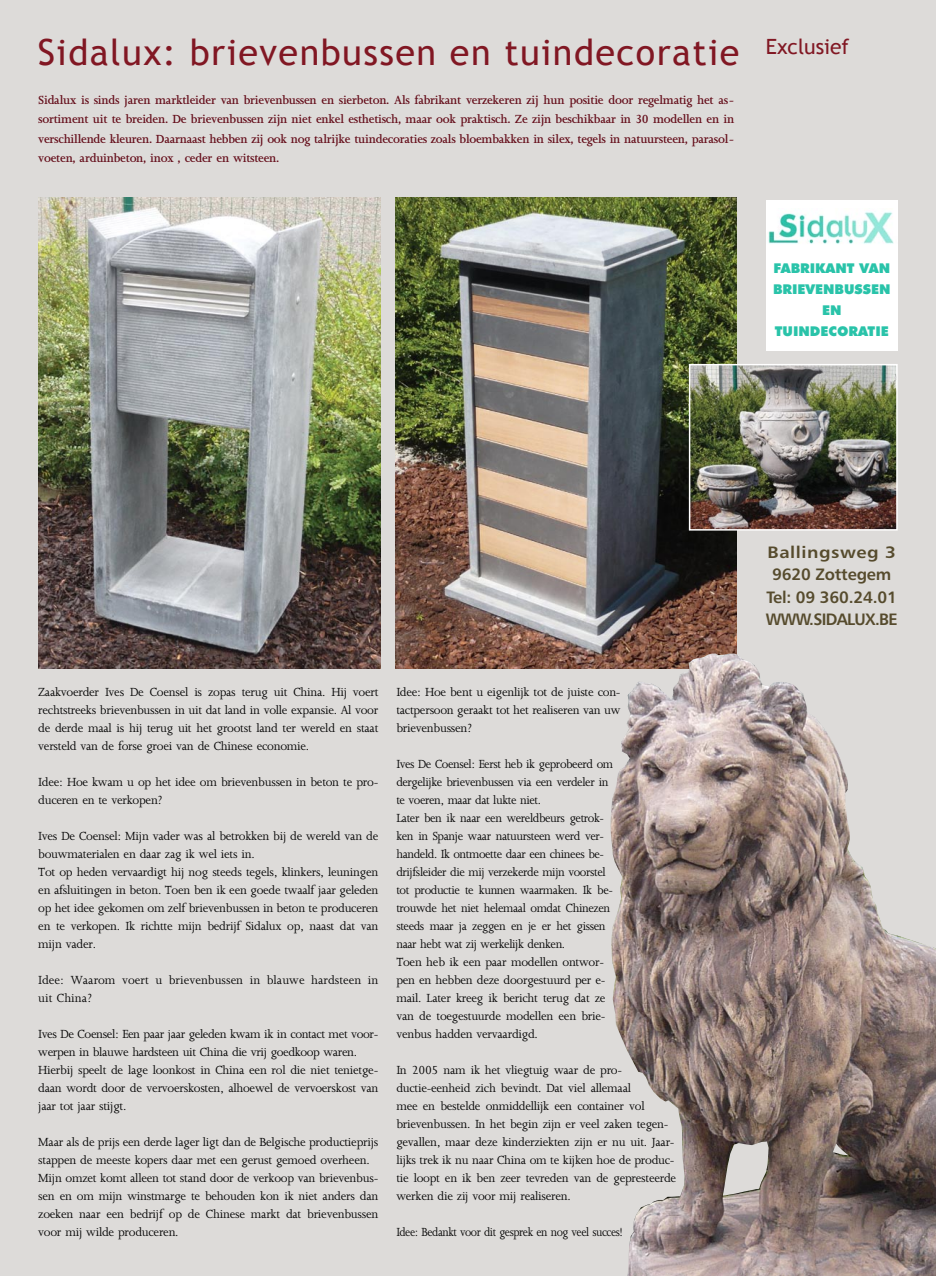
<style>
.page{position:relative;width:936px;height:1276px;background:#fff}
.page>*{position:absolute;margin:0;border:0;box-sizing:border-box;transform-origin:0 0}
.t1{font:36px "Trebuchet MS";letter-spacing:.04em;color:#811723}
.t2{font:16.5px/22.5px "Humanist 777 BT Bold B";letter-spacing:-.01em;color:#564b2d;text-align:center;scale:1.11 1}
.t3{font:13.5px/18px "M Joanna";letter-spacing:-.02em;color:#000}
.t4{font:13.5px/18px "M Joanna";letter-spacing:-.02em;color:#000;scale:.95 1}
.t5{font:600 13.5px/19.5px "M Joanna";letter-spacing:-.02em;color:#630b18;text-align:justify}
.t6{font:13.5px/18px "M Joanna";color:#000}
.t7{font:13.5px "M Joanna";letter-spacing:-.02em;color:#000;scale:.9 1}
.t8{font:900 13.5px/21px "Futura BT";color:#29c3a9;text-align:center}
</style>
<div class="page">
<div style="left:0;top:0;width:935px;height:1276px;background:#dddbd9"></div>
<img style="left:38px;top:198px;width:342px;height:470px">
<img style="left:395px;top:198px;width:341px;height:470px">
<img style="left:610px;top:653px;width:325px;height:623px">
<img style="left:691px;top:367px;width:203px;height:160px">
<div style="left:688px;top:364px;width:209px;height:166px;border:2px solid #fff"></div>
<div style="left:766px;top:200px;width:131px;height:150px;background:#fff"></div>
<img style="left:768px;top:211px;width:126px;height:33px">
<h1 class="t1" style="left:38px;top:31px;width:813px">Sidalux: brievenbussen en tuindecoratie <sup>Exclusief</sup></h1>
<p class="t5" style="left:38px;top:90px;width:697px">Sidalux is sinds jaren marktleider van brievenbussen en sierbeton. Als fabrikant verzekeren zij hun positie door regelmatig het as&shy;sortiment uit te breiden. De brievenbussen zijn niet enkel esthetisch, maar ook praktisch. Ze zijn beschikbaar in 30 modellen en in verschillende kleuren. Daarnaast hebben zij ook nog talrijke tuindecoraties zoals bloembakken in silex, tegels in natuursteen, parasol&shy;voeten, arduinbeton, inox , ceder en witsteen.</p>
<p class="t8" style="left:773px;top:258px;width:119px">FABRIKANT VAN<br>BRIEVENBUSSEN<br>EN<br>TUINDECORATIE</p>
<p class="t3" style="left:38px;top:682px;width:341px;text-align:justify">Zaakvoerder Ives De Coensel is zopas terug uit China. Hij voert rechtstreeks brievenbussen in uit dat land in volle expansie. Al voor de derde maal is hij terug uit het grootst land ter wereld en staat versteld van de forse groei van de Chinese economie.</p>
<p class="t3" style="left:38px;top:772px;width:341px">Idee: Hoe kwam u op het idee om brievenbussen in beton te pro&shy;duceren en te verkopen?</p>
<p class="t3" style="left:38px;top:826px;width:341px">Ives De Coensel: Mijn vader was al betrokken bij de wereld van de bouwmaterialen en daar zag ik wel iets in.<br>Tot op heden vervaardigt hij nog steeds tegels, klinkers, leuningen en afsluitingen in beton. Toen ben ik een goede twaalf jaar geleden op het idee gekomen om zelf brievenbussen in beton te produceren en te verkopen. Ik richtte mijn bedrijf Sidalux op, naast dat van mijn vader.</p>
<p class="t6" style="left:38px;top:970px;width:341px">Idee: Waarom voert u brievenbussen in blauwe hardsteen in uit China?</p>
<p class="t3" style="left:38px;top:1024px;width:341px">Ives De Coensel: Een paar jaar geleden kwam ik in contact met voor&shy;werpen in blauwe hardsteen uit China die vrij goedkoop waren.<br>Hierbij speelt de lage loonkost in China een rol die niet tenietge&shy;daan wordt door de vervoerskosten, alhoewel de vervoerskost van jaar tot jaar stijgt.</p>
<p class="t3" style="left:38px;top:1132px;width:341px">Maar als de prijs een derde lager ligt dan de Belgische productieprijs stappen de meeste kopers daar met een gerust gemoed overheen.<br>Mijn omzet komt alleen tot stand door de verkoop van brievenbus&shy;sen en om mijn winstmarge te behouden kon ik niet anders dan zoeken naar een bedrijf op de Chinese markt dat brievenbussen voor mij wilde produceren.</p>
<p class="t3" style="left:396px;top:682px;width:226px;text-align:justify">Idee: Hoe bent u eigenlijk tot de juiste con&shy;tactpersoon geraakt tot het realiseren van uw brievenbussen?</p>
<p class="t4" style="left:396px;top:754px;width:230px">Ives De Coensel: Eerst heb ik geprobeerd om dergelijke brievenbussen via een verdeler in te voeren, maar dat lukte niet.<br>Later ben ik naar een wereldbeurs getrok&shy;ken in Spanje waar natuursteen werd ver&shy;handeld. Ik ontmoette daar een chinees be&shy;drijfsleider die mij verzekerde mijn voorstel tot productie te kunnen waarmaken. Ik be&shy;trouwde het niet helemaal omdat Chinezen steeds maar ja zeggen en je er het gissen naar hebt wat zij werkelijk denken.<br>Toen heb ik een paar modellen ontwor&shy;pen en hebben deze doorgestuurd per e&shy;mail. Later kreeg ik bericht terug dat ze van de toegestuurde modellen een brie&shy;venbus hadden vervaardigd.</p>
<p class="t3" style="left:396px;top:1060px;width:281px">In 2005 nam ik het vliegtuig waar de pro&shy;ductie-eenheid zich bevindt. Dat viel allemaal<br>mee en bestelde onmiddellijk een container vol brievenbussen. In het begin zijn er veel zaken tegen&shy;gevallen, maar deze kinderziekten zijn er nu uit. Jaar&shy;lijks trek ik nu naar China om te kijken hoe de produc&shy;tie loopt en ik ben zeer tevreden van de gepresteerde werken die zij voor mij realiseren.</p>
<p class="t7" style="left:396px;top:1224px;width:253px">Idee: Bedankt voor dit gesprek en nog veel succes!</p>
<p class="t2" style="left:765px;top:540px;width:120px">Ballingsweg 3<br>9620 Zottegem<br>Tel: 09 360.24.01<br>WWW.SIDALUX.BE</p>
</div>
